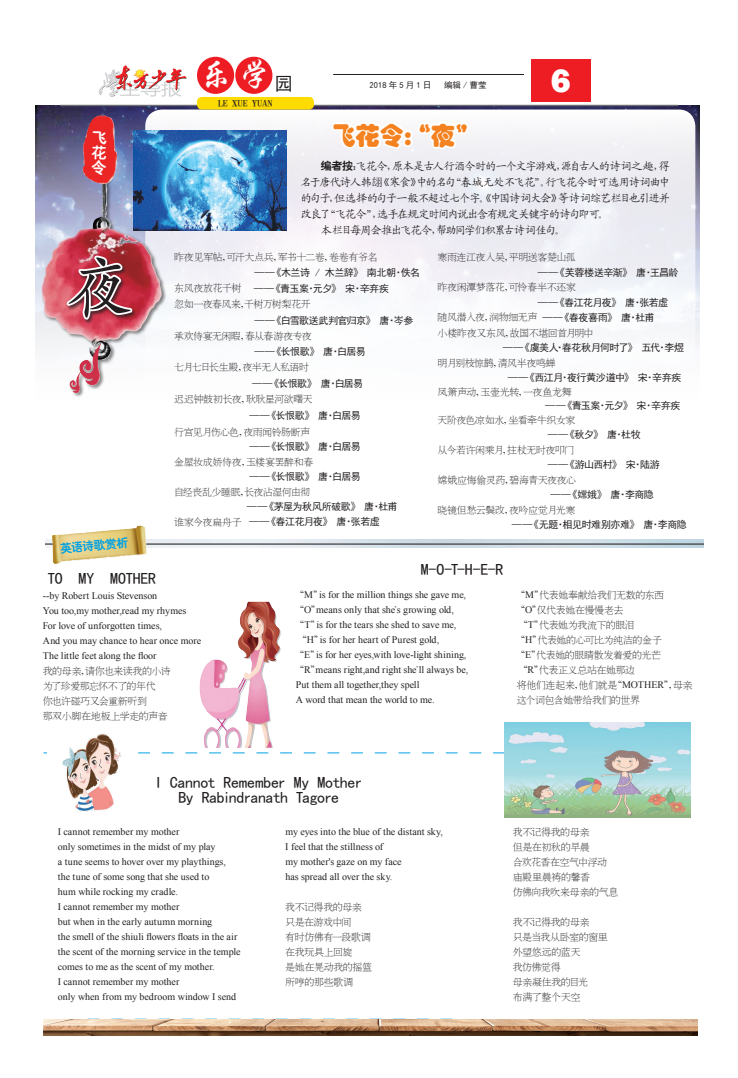
<style>
.page{position:relative;width:738px;height:1078px;background:#fff}
.page>*{position:absolute;margin:0;border:0;box-sizing:border-box;transform-origin:0 0}
.t1{font:70px "H Yc 1 gj";color:#231f20;scale:.9 1}
.t2{font:34px "H Yi 1 gj";color:#fff}
.t3{font:800 34px "Franklin Gothic";color:#fff}
.t4{font:25px "H Yo 1 gj";color:#f58220}
.t5{font:16px/15px "Sim Hei";letter-spacing:-.03em;color:#231f20;text-align:center}
.t6{font:12px "H Ye 4 gj";color:#00a1e3}
.t7{font:11px "Kai Ti GB2312";letter-spacing:-.07em;color:#231f20}
.t8{font:10px/15px "Times New Roman";letter-spacing:-.005em;color:#231f20}
.t9{font:10px/15px "H Ya 2 gj";letter-spacing:-.045em;color:#231f20}
.t10{font:10px/15px "Sim Hei";letter-spacing:-.05em;color:#231f20}
.t11{font:10px "H Ya 2 gj";letter-spacing:-.075em;color:#231f20}
.t12{font:10px "H Ya 2 gj";letter-spacing:-.065em;color:#231f20}
.t13{font:9px "H Ya 5 gj";color:#231f20}
.t14{font:8.5px "Sim Hei";letter-spacing:.25em;color:#231f20}
.t15{font:8.5px "Sim Hei";letter-spacing:.125em;color:#231f20}
.s1{font-family:"H Ye 4 gj"}
.s2{font-family:"Sim Sun"}
.s3{font-family:"H Ya 2 gj"}
.s4{font-family:"Times New Roman"}
</style>
<div class="page">
<img style="left:35px;top:105px;width:663px;height:246px">
<div style="left:145px;top:109px;width:549px;height:415px;background:linear-gradient(to bottom,#eeedf3,#fff);border-radius:17px"></div>
<div style="left:530px;top:60px;width:60px;height:42px;background:#ee1d23"></div>
<hr style="left:60px;top:105px;width:617px;height:1px;background:#6c6d70">
<div style="left:197px;top:97px;width:117px;height:12px;background:#ffdc01;border-radius:5px"></div>
<div style="left:197px;top:57px;width:37px;height:37px;background:#ee1d23;border-radius:50%"></div>
<div style="left:235px;top:57px;width:37px;height:37px;background:#ee1d23;border-radius:50%"></div>
<img style="left:134px;top:68px;width:53px;height:29px">
<hr style="left:333px;top:74px;width:190px;height:1px;background:#231f20">
<img style="left:46px;top:539px;width:657px;height:8px">
<svg style="left:43px;top:752px;width:461px;height:1px"></svg>
<svg style="left:134px;top:1018px;width:317px;height:1px"></svg>
<img style="left:43px;top:1019px;width:653px;height:16px">
<div style="left:41px;top:173px;width:125px;height:225px;background:#231f20;opacity:.55"></div>
<img style="left:41px;top:179px;width:23px;height:214px">
<div style="left:66px;top:255px;width:71px;height:69px;background:#231f20;opacity:.75"></div>
<svg style="left:64px;top:65px;width:70px;height:971px"></svg>
<img style="left:78px;top:114px;width:39px;height:72px">
<svg style="left:328px;top:118px;width:143px;height:34px"></svg>
<img style="left:51px;top:525px;width:96px;height:39px">
<img style="left:504px;top:722px;width:186px;height:94px">
<img style="left:48px;top:733px;width:82px;height:83px">
<img style="left:199px;top:601px;width:73px;height:146px">
<img style="left:133px;top:131px;width:153px;height:99px">
<svg style="left:92px;top:131px;width:14px;height:44px"></svg>
<h1 class="t1" style="left:68px;top:252px;width:72px">夜</h1>
<p class="t6" style="left:60px;top:542px;width:70px;rotate:-5deg">英语诗歌赏析</p>
<h3 class="t5" style="left:47px;top:570px;width:110px">TO MY MOTHER</h3>
<h2 class="t2" style="left:199px;top:57px;width:95px">乐学<sub>园</sub></h2>
<p class="t13" style="left:218px;top:99px;width:56px">LE XUE YUAN</p>
<p class="t14" style="left:369px;top:81px;width:63px">2018年5月1日</p>
<p class="t15" style="left:443px;top:81px;width:44px">编辑 / 曹莹</p>
<h2 class="t3" style="left:550px;top:59px;width:21px">6</h2>
<h3 class="t4" style="left:331px;top:122px;width:150px">飞花令：“夜”</h3>
<p class="t7" style="left:320px;top:160px;width:350px"><span class="s1">编者按：</span>飞花令，原本是古人行酒令时的一个文字游戏，源自古人的诗词之趣，得</p>
<p class="t7" style="left:301px;top:176px;width:370px">名于唐代诗人韩<span class="s2">翃</span>《寒食》中的名句“春城无处不飞花”。行飞花令时可选用诗词曲中</p>
<p class="t7" style="left:300px;top:192px;width:370px">的句子，但选择的句子一般不超过七个字。《中国诗词大会》等诗词综艺栏目也引进并</p>
<p class="t7" style="left:300px;top:208px;width:309px">改良了“飞花令”，选手在规定时间内说出含有规定关键字的诗句即可。</p>
<p class="t7" style="left:320px;top:224px;width:246px">本栏目每周会推出飞花令，帮助同学们积累古诗词佳句。</p>
<p class="t9" style="left:174px;top:250px;width:204px">昨夜见军帖，可汗大点兵，军书十二卷，卷卷有爷名</p>
<p class="t10" style="left:174px;top:264px;width:247px;line-height:16px;text-indent:80px">——《木兰诗 / 木兰辞》 南北朝·佚名<span class="s3">东风夜放花千树</span> ——《青玉案·元夕》 宋·辛弃疾</p>
<p class="t9" style="left:174px;top:297px;width:138px">忽如一夜春风来，千树万树梨花开</p>
<p class="t10" style="left:254px;top:313px;width:160px">——《白雪歌送武判官归京》 唐·岑参</p>
<p class="t9" style="left:174px;top:329px;width:139px">承欢侍宴无闲暇，春从春游夜专夜</p>
<p class="t10" style="left:254px;top:344px;width:113px">——《长恨歌》 唐·白居易</p>
<p class="t11" style="left:174px;top:362px;width:136px">七月七日长生殿，夜半无人私语时</p>
<p class="t10" style="left:252px;top:376px;width:113px">——《长恨歌》 唐·白居易</p>
<p class="t9" style="left:174px;top:392px;width:140px">迟迟钟鼓初长夜，耿耿星河欲曙天</p>
<p class="t10" style="left:249px;top:408px;width:113px">——《长恨歌》 唐·白居易</p>
<p class="t12" style="left:174px;top:426px;width:137px">行宫见月伤心色，夜雨闻铃肠断声</p>
<p class="t10" style="left:249px;top:439px;width:113px">——《长恨歌》 唐·白居易</p>
<p class="t9" style="left:174px;top:454px;width:140px">金屋妆成娇侍夜，玉楼宴罢醉和春</p>
<p class="t10" style="left:249px;top:469px;width:113px">——《长恨歌》 唐·白居易</p>
<p class="t9" style="left:174px;top:484px;width:138px">自经丧乱少睡眠，长夜沾湿何由彻</p>
<p class="t10" style="left:174px;top:499px;width:225px;text-indent:73px">——《茅屋为秋风所破歌》 唐·杜甫<span class="s3">谁家今夜扁舟子</span> ——《春江花月夜》 唐·张若虚</p>
<p class="t9" style="left:437px;top:250px;width:139px">寒雨连江夜入吴，平明送客楚山孤</p>
<p class="t10" style="left:537px;top:265px;width:142px">——《芙蓉楼送辛渐》 唐·王昌龄</p>
<p class="t9" style="left:437px;top:280px;width:140px">昨夜闲潭梦落花，可怜春半不还家</p>
<p class="t10" style="left:437px;top:295px;width:232px;text-indent:100px">——《春江花月夜》 唐·张若虚<span class="s3">随风潜入夜，润物细无声</span> ——《春夜喜雨》 唐·杜甫</p>
<p class="t9" style="left:437px;top:325px;width:157px">小楼昨夜又东风，故国不堪回首月明中</p>
<p class="t10" style="left:502px;top:340px;width:183px">——《虞美人·春花秋月何时了》 五代·李煜</p>
<p class="t9" style="left:437px;top:355px;width:120px">明月别枝惊鹊，清风半夜鸣蝉</p>
<p class="t10" style="left:507px;top:370px;width:175px">——《西江月·夜行黄沙道中》 宋·辛弃疾</p>
<p class="t9" style="left:437px;top:384px;width:136px">凤箫声动，玉壶光转，一夜鱼龙舞</p>
<p class="t10" style="left:545px;top:398px;width:137px">——《青玉案·元夕》 宋·辛弃疾</p>
<p class="t9" style="left:437px;top:412px;width:139px">天阶夜色凉如水，坐看牵牛织女家</p>
<p class="t10" style="left:547px;top:427px;width:94px">——《秋夕》 唐·杜牧</p>
<p class="t9" style="left:437px;top:442px;width:138px">从今若许闲乘月，拄杖无时夜叩门</p>
<p class="t10" style="left:547px;top:457px;width:113px">——《游山西村》 宋·陆游</p>
<p class="t9" style="left:437px;top:472px;width:140px">嫦娥应悔偷灵药，碧海青天夜夜心</p>
<p class="t10" style="left:550px;top:487px;width:105px">——《嫦娥》 唐·李商隐</p>
<p class="t9" style="left:437px;top:502px;width:139px">晓镜但愁云鬓改，夜吟应觉月光寒</p>
<p class="t10" style="left:511px;top:517px;width:176px">——《无题·相见时难别亦难》 唐·李商隐</p>
<h3 class="t5" style="left:420px;top:561px;width:84px">M-O-T-H-E-R</h3>
<p class="t8" style="left:43px;top:588px;width:160px">--by Robert Louis Stevenson<br>You too,my mother,read my rhymes<br>For love of unforgotten times,<br>And you may chance to hear once more<br>The little feet along the floor</p>
<p class="t9" style="left:43px;top:663px;width:129px">我的母亲，请你也来读我的小诗为了珍爱那忘怀不了的年代<br>你也许碰巧又会重新听到<br>那双小脚在地板上学走的声音</p>
<p class="t8" style="left:294px;top:586px;width:175px"><span class="s3">“</span>M<span class="s3">”</span>is for the million things she gave me, <span class="s3">“</span>O<span class="s3">”</span>means only that she`s growing old, <span class="s3">“</span>T<span class="s3">”</span>is for the tears she shed to save me, <span class="s3">“</span>H<span class="s3">”</span>is for her heart of Purest gold,<br><span class="s3">“</span>E<span class="s3">”</span>is for her eyes,with love-light shining, <span class="s3">“</span>R<span class="s3">”</span>means right,and right she`ll always be, Put them all together,they spell<br>A word that mean the world to me.</p>
<p class="t9" style="left:515px;top:587px;width:179px">“<span class="s4">M</span>”代表她奉献给我们无数的东西“<span class="s4">O</span>”仅代表她在慢慢老去<br>“<span class="s4">T</span>”代表她为我流下的眼泪<br>“<span class="s4">H</span>”代表她的心可比为纯洁的金子<br>“<span class="s4">E</span>”代表她的眼睛散发着爱的光芒<br>“<span class="s4">R</span>”代表正义总站在她那边<br>将他们连起来，他们就是“<span class="s4">MOTHER</span>”，母亲这个词包含她带给我们的世界</p>
<h3 class="t5" style="left:154px;top:774px;width:209px">I Cannot Remember My Mother<br>By Rabindranath Tagore</h3>
<p class="t8" style="left:58px;top:823px;width:184px">I cannot remember my mother<br>only sometimes in the midst of my play<br>a tune seems to hover over my playthings, the tune of some song that she used to<br>hum while rocking my cradle.<br>I cannot remember my mother<br>but when in the early autumn morning<br>the smell of the shiuli flowers floats in the air the scent of the morning service in the temple comes to me as the scent of my mother.<br>I cannot remember my mother<br>only when from my bedroom window I send</p>
<p class="t8" style="left:285px;top:823px;width:159px">my eyes into the blue of the distant sky,<br>I feel that the stillness of<br>my mother's gaze on my face<br>has spread all over the sky.</p>
<p class="t9" style="left:285px;top:899px;width:88px">我不记得我的母亲只是在游戏中间<br>有时仿佛有一段歌调在我玩具上回旋<br>是她在晃动我的摇篮所哼的那些歌调</p>
<p class="t9" style="left:512px;top:824px;width:107px">我不记得我的母亲<br>但是在初秋的早晨<br>合欢花香在空气中浮动庙殿里晨祷的馨香<br>仿佛向我吹来母亲的气息</p>
<p class="t9" style="left:512px;top:914px;width:97px">我不记得我的母亲<br>只是当我从卧室的窗里外望悠远的蓝天<br>我仿佛觉得<br>母亲凝住我的目光<br>布满了整个天空</p>
</div>
